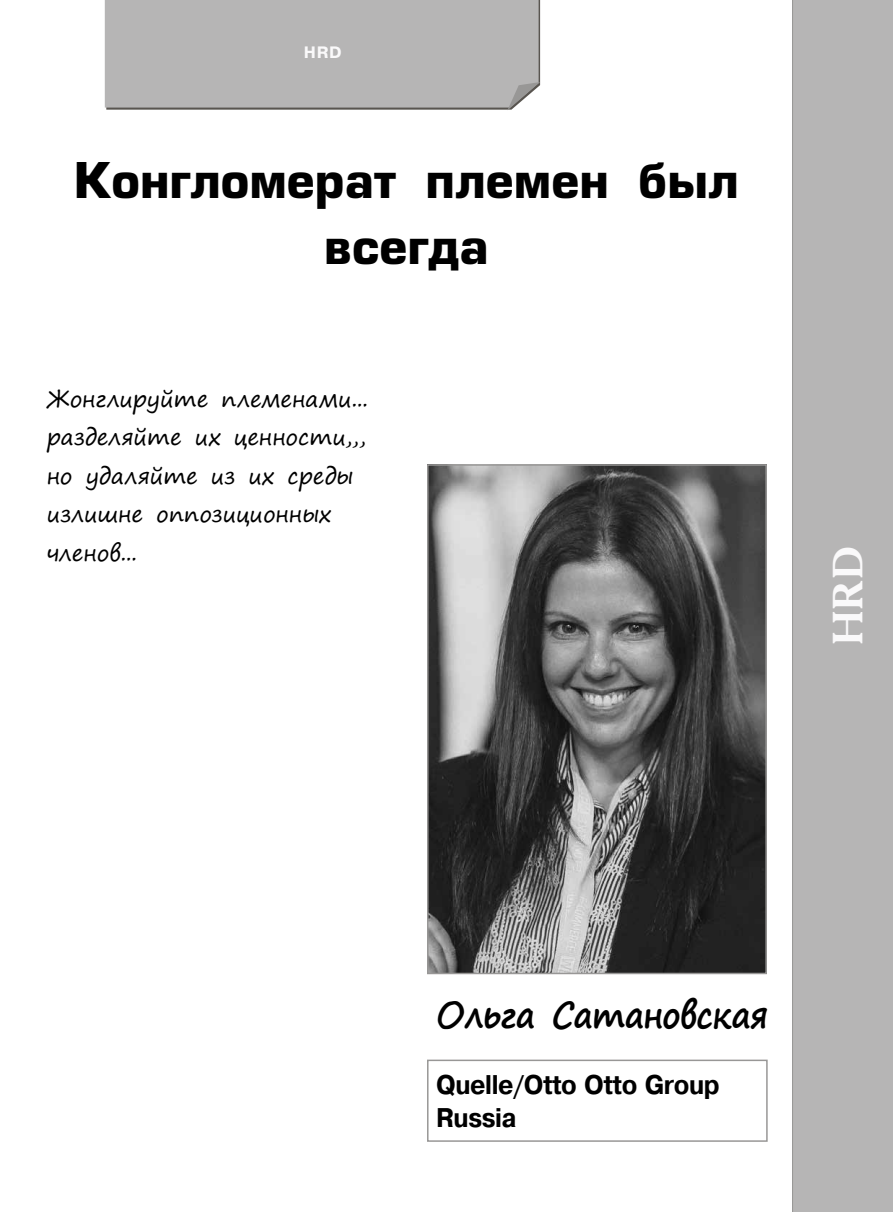
<style>
.page{position:relative;width:893px;height:1212px;background:#fff}
.page>*{position:absolute;margin:0;border:0;box-sizing:border-box;transform-origin:0 0}
.t1{font:700 48px/66.2px "Europe";color:#000;text-align:center}
.t2{font:700 42px "Academy C";color:#faf9fa}
.t3{font:700 36px "Segoe Print";letter-spacing:-.02em;color:#000;scale:.92 1}
.t4{font:700 27px/32.4px "Pragmatica";letter-spacing:-.02em;color:#000;scale:.92 1}
.t5{font:22.5px/38.5px "Segoe Print";letter-spacing:-.005em;color:#000}
.t6{font:700 16.5px "Pragmatica";color:#faf9fa}
</style>
<div class="page">
<div style="left:793px;top:0;width:100px;height:1212px;background:#b6b5b5"></div>
<div style="left:105px;top:0;width:434px;height:108px;background:#b6b5b5"></div>
<hr style="left:792px;top:0;width:1px;height:1212px;background:#989796">
<svg style="left:507px;top:82px;width:33px;height:28px"></svg>
<div style="left:427px;top:1059px;width:341px;height:83px;border:2px solid #989796"></div>
<img style="left:430px;top:467px;width:334px;height:504px">
<div style="left:427px;top:464px;width:340px;height:510px;border:2px solid #989796"></div>
<p class="t6" style="left:304px;top:42px;width:39px">HRD</p>
<h1 class="t1" style="left:74px;top:148px;width:666px">Конгломерат племен был всегда</h1>
<p class="t5" style="left:47px;top:379px;width:323px">Жонглируйте племенами... разделяйте их ценности,,, но удаляйте из их среды излишне оппозиционных членов...</p>
<h2 class="t2" style="left:821px;top:645px;width:101px;rotate:-90deg">HRD</h2>
<h3 class="t3" style="left:436px;top:982px;width:362px">Ольга Сатановская</h3>
<p class="t4" style="left:436px;top:1069px;width:310px">Quelle/Otto Otto Group<br>Russia</p>
</div>
